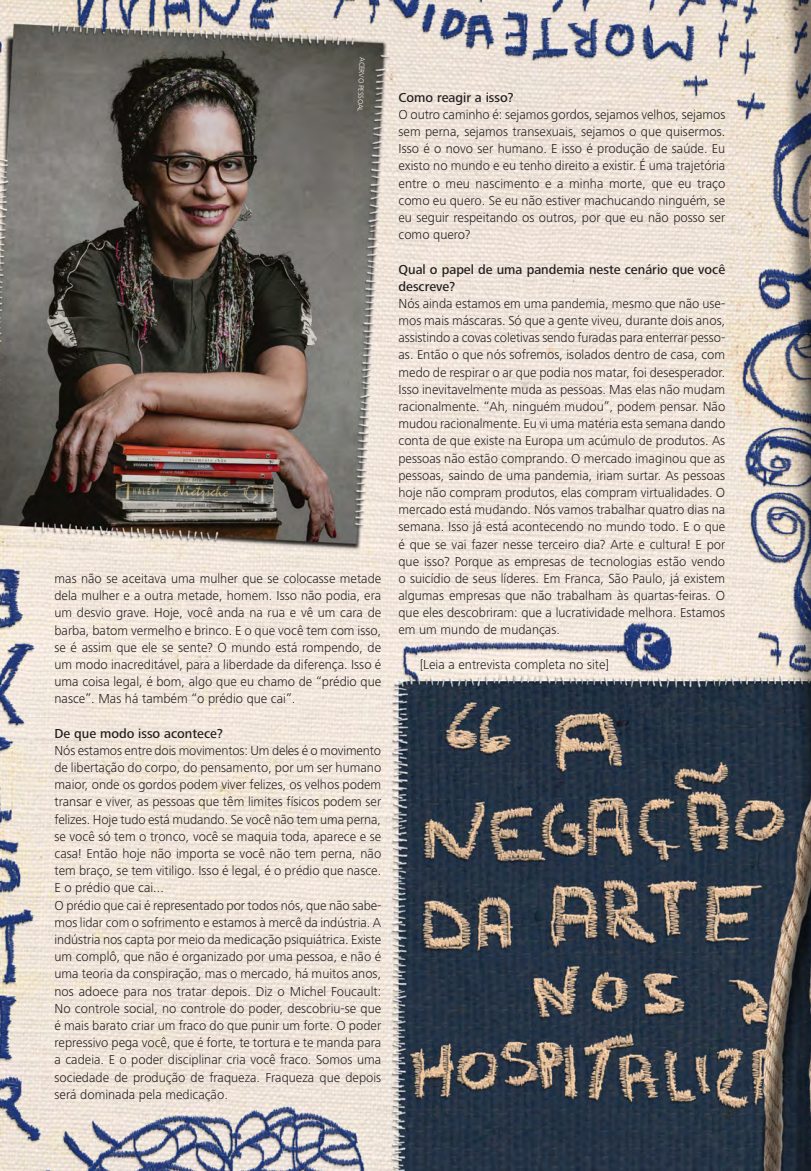
<style>
.page{position:relative;width:811px;height:1171px;background:#fff}
.page>*{position:absolute;margin:0;border:0;box-sizing:border-box;transform-origin:0 0}
.Entrevista___Corpo_d{font:300 13.5px/17.2px "Frutiger Next LT";color:#231f20;text-align:justify}
.Entrevista___Pergunt{font:500 13.5px/17.2px "Frutiger Next LT";color:#231f20}
.Corpo_de_texto{font:300 13.5px "Frutiger Next LT";color:#231f20}
.Crédito_Imagem{font:300 7.5px "Frutiger Next LT";color:#fff}
</style>
<div class="page">
<img style="left:0;top:0;width:810px;height:1171px">
<svg style="left:0;top:1167px;width:4px;height:4px"></svg>
<p class="Crédito_Imagem" style="left:366px;top:57px;width:56px;rotate:92deg">ACERVO PESSOAL</p>
<p class="Entrevista___Corpo_d" style="left:54px;top:570px;width:328px">mas não se aceitava uma mulher que se colocasse metade dela mulher e a outra metade, homem. Isso não podia, era um desvio grave. Hoje, você anda na rua e vê um cara de barba, batom vermelho e brinco. E o que você tem com isso, se é assim que ele se sente? O mundo está rompendo, de um modo inacreditável, para a liberdade da diferença. Isso é uma coisa legal, é bom, algo que eu chamo de “prédio que nasce”. Mas há também “o prédio que cai”.</p>
<p class="Entrevista___Pergunt" style="left:54px;top:724px;width:170px">De que modo isso acontece?</p>
<p class="Entrevista___Corpo_d" style="left:54px;top:742px;width:328px">Nós estamos entre dois movimentos: Um deles é o movimento de libertação do corpo, do pensamento, por um ser humano maior, onde os gordos podem viver felizes, os velhos podem transar e viver, as pessoas que têm limites físicos podem ser felizes. Hoje tudo está mudando. Se você não tem uma perna, se você só tem o tronco, você se maquia toda, aparece e se casa! Então hoje não importa se você não tem perna, não tem braço, se tem vitiligo. Isso é legal, é o prédio que nasce.</p>
<p class="Entrevista___Corpo_d" style="left:54px;top:879px;width:111px">E o prédio que cai...</p>
<p class="Entrevista___Corpo_d" style="left:54px;top:896px;width:328px">O prédio que cai é representado por todos nós, que não sabe&shy;mos lidar com o sofrimento e estamos à mercê da indústria. A indústria nos capta por meio da medicação psiquiátrica. Existe um complô, que não é organizado por uma pessoa, e não é uma teoria da conspiração, mas o mercado, há muitos anos, nos adoece para nos tratar depois. Diz o Michel Foucault:<br>No controle social, no controle do poder, descobriu-se que é mais barato criar um fraco do que punir um forte. O poder repressivo pega você, que é forte, te tortura e te manda para a cadeia. E o poder disciplinar cria você fraco. Somos uma sociedade de produção de fraqueza. Fraqueza que depois será dominada pela medicação.</p>
<p class="Entrevista___Pergunt" style="left:398px;top:88px;width:116px">Como reagir a isso?</p>
<p class="Entrevista___Corpo_d" style="left:398px;top:106px;width:328px">O outro caminho é: sejamos gordos, sejamos velhos, sejamos sem perna, sejamos transexuais, sejamos o que quisermos.<br>Isso é o novo ser humano. E isso é produção de saúde. Eu existo no mundo e eu tenho direito a existir. É uma trajetória entre o meu nascimento e a minha morte, que eu traço como eu quero. Se eu não estiver machucando ninguém, se eu seguir respeitando os outros, por que eu não posso ser como quero?</p>
<p class="Entrevista___Pergunt" style="left:398px;top:260px;width:328px">Qual o papel de uma pandemia neste cenário que você descreve?</p>
<p class="Entrevista___Corpo_d" style="left:398px;top:295px;width:328px">Nós ainda estamos em uma pandemia, mesmo que não use&shy;mos mais máscaras. Só que a gente viveu, durante dois anos, assistindo a covas coletivas sendo furadas para enterrar pesso&shy;as. Então o que nós sofremos, isolados dentro de casa, com medo de respirar o ar que podia nos matar, foi desesperador.<br>Isso inevitavelmente muda as pessoas. Mas elas não mudam racionalmente. “Ah, ninguém mudou”, podem pensar. Não mudou racionalmente. Eu vi uma matéria esta semana dando conta de que existe na Europa um acúmulo de produtos. As pessoas não estão comprando. O mercado imaginou que as pessoas, saindo de uma pandemia, iriam surtar. As pessoas hoje não compram produtos, elas compram virtualidades. O mercado está mudando. Nós vamos trabalhar quatro dias na semana. Isso já está acontecendo no mundo todo. E o que é que se vai fazer nesse terceiro dia? Arte e cultura! E por que isso? Porque as empresas de tecnologias estão vendo o suicídio de seus líderes. Em Franca, São Paulo, já existem algumas empresas que não trabalham às quartas-feiras. O que eles descobriram: que a lucratividade melhora. Estamos em um mundo de mudanças.</p>
<p class="Corpo_de_texto" style="left:420px;top:657px;width:191px">[Leia a entrevista completa no site]</p>
</div>
